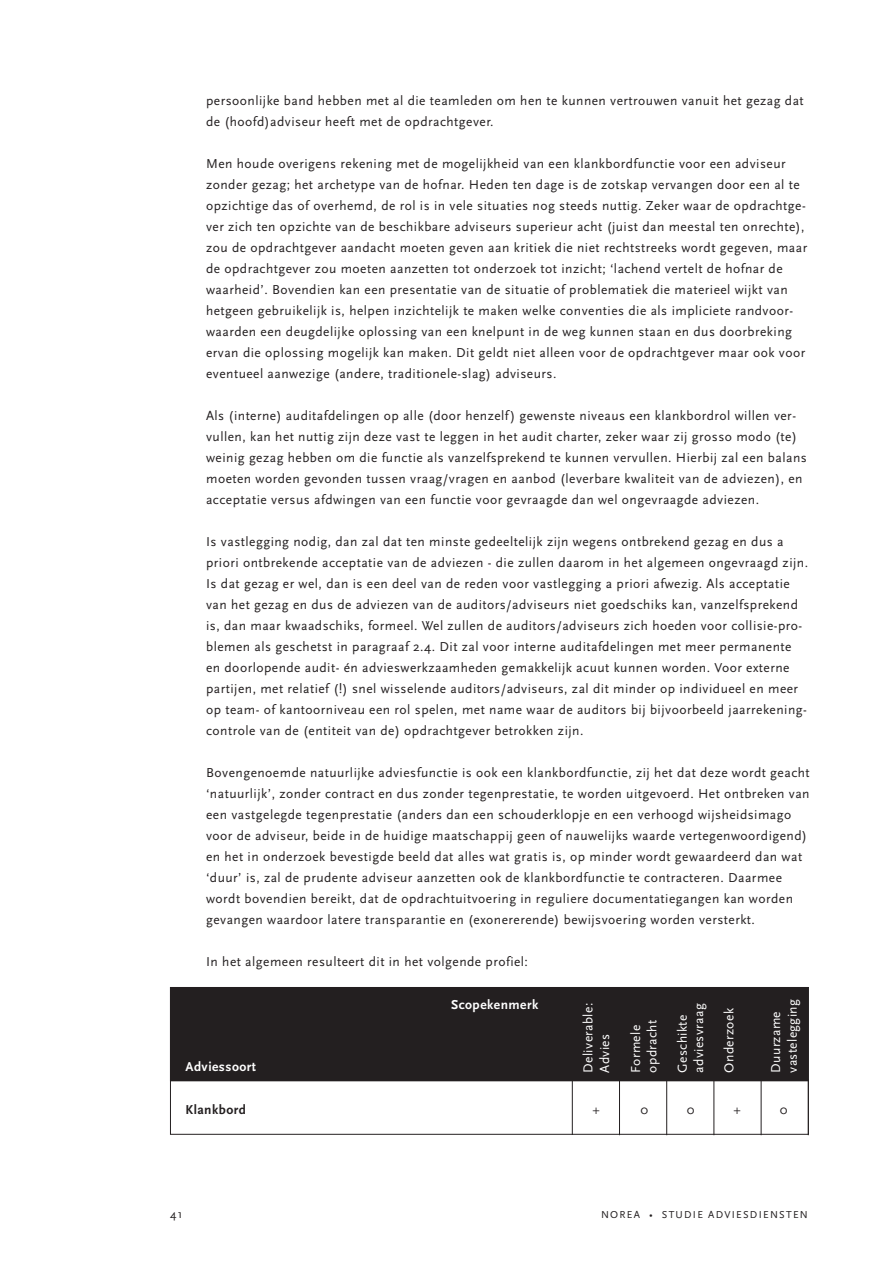
<style>
.page{position:relative;width:893px;height:1263px;background:#fff}
.page>*{position:absolute;margin:0;border:0;box-sizing:border-box;transform-origin:0 0}
.t1{font:13.5px/21px "Scala Sans";letter-spacing:.035em;color:#231f20}
.t2{font:13.5px/16.5px "Scala Sans";letter-spacing:.025em;color:#fff}
.t3{font:700 13.5px "Scala Sans";letter-spacing:.035em;color:#fff}
.t4{font:700 13.5px "Scala Sans";letter-spacing:.035em;color:#231f20}
.t5{font:12px "Scala Sans";color:#231f20}
.t6{font:10.5px "Scala Sans";letter-spacing:.12em;color:#231f20}
</style>
<div class="page">
<div style="left:170px;top:987px;width:638px;height:94px;background:#231f20"></div>
<hr style="left:572px;top:1079px;width:1px;height:56px;background:#231f20">
<hr style="left:619px;top:1079px;width:1px;height:56px;background:#231f20">
<hr style="left:666px;top:1079px;width:1px;height:56px;background:#231f20">
<hr style="left:713px;top:1079px;width:1px;height:56px;background:#231f20">
<hr style="left:761px;top:1079px;width:1px;height:56px;background:#231f20">
<hr style="left:808px;top:1079px;width:1px;height:56px;background:#231f20">
<p class="t1" style="left:206px;top:91px;width:599px">persoonlijke band hebben met al die teamleden om hen te kunnen vertrouwen vanuit het gezag dat de (hoofd)adviseur heeft met de opdrachtgever.</p>
<p class="t1" style="left:206px;top:154px;width:603px">Men houde overigens rekening met de mogelijkheid van een klankbordfunctie voor een adviseur zonder gezag; het archetype van de hofnar. Heden ten dage is de zotskap vervangen door een al te opzichtige das of overhemd, de rol is in vele situaties nog steeds nuttig. Zeker waar de opdrachtge&shy;ver zich ten opzichte van de beschikbare adviseurs superieur acht (juist dan meestal ten onrechte), zou de opdrachtgever aandacht moeten geven aan kritiek die niet rechtstreeks wordt gegeven, maar de opdrachtgever zou moeten aanzetten tot onderzoek tot inzicht; ‘lachend vertelt de hofnar de waarheid’. Bovendien kan een presentatie van de situatie of problematiek die materieel wijkt van hetgeen gebruikelijk is, helpen inzichtelijk te maken welke conventies die als impliciete randvoor&shy;waarden een deugdelijke oplossing van een knelpunt in de weg kunnen staan en dus doorbreking ervan die oplossing mogelijk kan maken. Dit geldt niet alleen voor de opdrachtgever maar ook voor eventueel aanwezige (andere, traditionele-slag) adviseurs.</p>
<p class="t1" style="left:206px;top:406px;width:602px">Als (interne) auditafdelingen op alle (door henzelf) gewenste niveaus een klankbordrol willen ver&shy;vullen, kan het nuttig zijn deze vast te leggen in het audit charter, zeker waar zij grosso modo (te) weinig gezag hebben om die functie als vanzelfsprekend te kunnen vervullen. Hierbij zal een balans moeten worden gevonden tussen vraag/vragen en aanbod (leverbare kwaliteit van de adviezen), en acceptatie versus afdwingen van een functie voor gevraagde dan wel ongevraagde adviezen.</p>
<p class="t1" style="left:206px;top:532px;width:603px">Is vastlegging nodig, dan zal dat ten minste gedeeltelijk zijn wegens ontbrekend gezag en dus a priori ontbrekende acceptatie van de adviezen - die zullen daarom in het algemeen ongevraagd zijn.<br>Is dat gezag er wel, dan is een deel van de reden voor vastlegging a priori afwezig. Als acceptatie van het gezag en dus de adviezen van de auditors/adviseurs niet goedschiks kan, vanzelfsprekend is, dan maar kwaadschiks, formeel. Wel zullen de auditors/adviseurs zich hoeden voor collisie-pro&shy;blemen als geschetst in paragraaf 2.4. Dit zal voor interne auditafdelingen met meer permanente en doorlopende audit- én advieswerkzaamheden gemakkelijk acuut kunnen worden. Voor externe partijen, met relatief (!) snel wisselende auditors/adviseurs, zal dit minder op individueel en meer op team- of kantoorniveau een rol spelen, met name waar de auditors bij bijvoorbeeld jaarrekening&shy;controle van de (entiteit van de) opdrachtgever betrokken zijn.</p>
<p class="t1" style="left:206px;top:763px;width:605px">Bovengenoemde natuurlijke adviesfunctie is ook een klankbordfunctie, zij het dat deze wordt geacht ‘natuurlijk’, zonder contract en dus zonder tegenprestatie, te worden uitgevoerd. Het ontbreken van een vastgelegde tegenprestatie (anders dan een schouderklopje en een verhoogd wijsheidsimago voor de adviseur, beide in de huidige maatschappij geen of nauwelijks waarde vertegenwoordigend) en het in onderzoek bevestigde beeld dat alles wat gratis is, op minder wordt gewaardeerd dan wat ‘duur’ is, zal de prudente adviseur aanzetten ook de klankbordfunctie te contracteren. Daarmee wordt bovendien bereikt, dat de opdrachtuitvoering in reguliere documentatiegangen kan worden gevangen waardoor latere transparantie en (exonererende) bewijsvoering worden versterkt.</p>
<p class="t1" style="left:206px;top:952px;width:323px">In het algemeen resulteert dit in het volgende profiel:</p>
<p class="t3" style="left:185px;top:1059px;width:72px">Adviessoort</p>
<p class="t3" style="left:451px;top:997px;width:89px">Scopekenmerk</p>
<p class="t2" style="left:580px;top:1073px;width:71px;rotate:-90deg">Deliverable:<br>Advies</p>
<p class="t2" style="left:628px;top:1073px;width:54px;rotate:-90deg">Formele opdracht</p>
<p class="t2" style="left:674px;top:1073px;width:71px;rotate:-90deg">Geschikte adviesvraag</p>
<p class="t2" style="left:721px;top:1073px;width:66px;rotate:-90deg">Onderzoek</p>
<p class="t2" style="left:768px;top:1073px;width:75px;rotate:-90deg">Duurzame vastelegging</p>
<p class="t4" style="left:185px;top:1102px;width:62px">Klankbord</p>
<p class="t1" style="left:593px;top:1099px;width:9px">+</p>
<p class="t1" style="left:640px;top:1099px;width:9px">0</p>
<p class="t1" style="left:687px;top:1099px;width:9px">0</p>
<p class="t1" style="left:734px;top:1099px;width:9px">+</p>
<p class="t1" style="left:780px;top:1099px;width:9px">0</p>
<p class="t5" style="left:170px;top:1208px;width:14px">41</p>
<p class="t6" style="left:601px;top:1209px;width:208px">NOREA • STUDIE ADVIESDIENSTEN</p>
</div>
